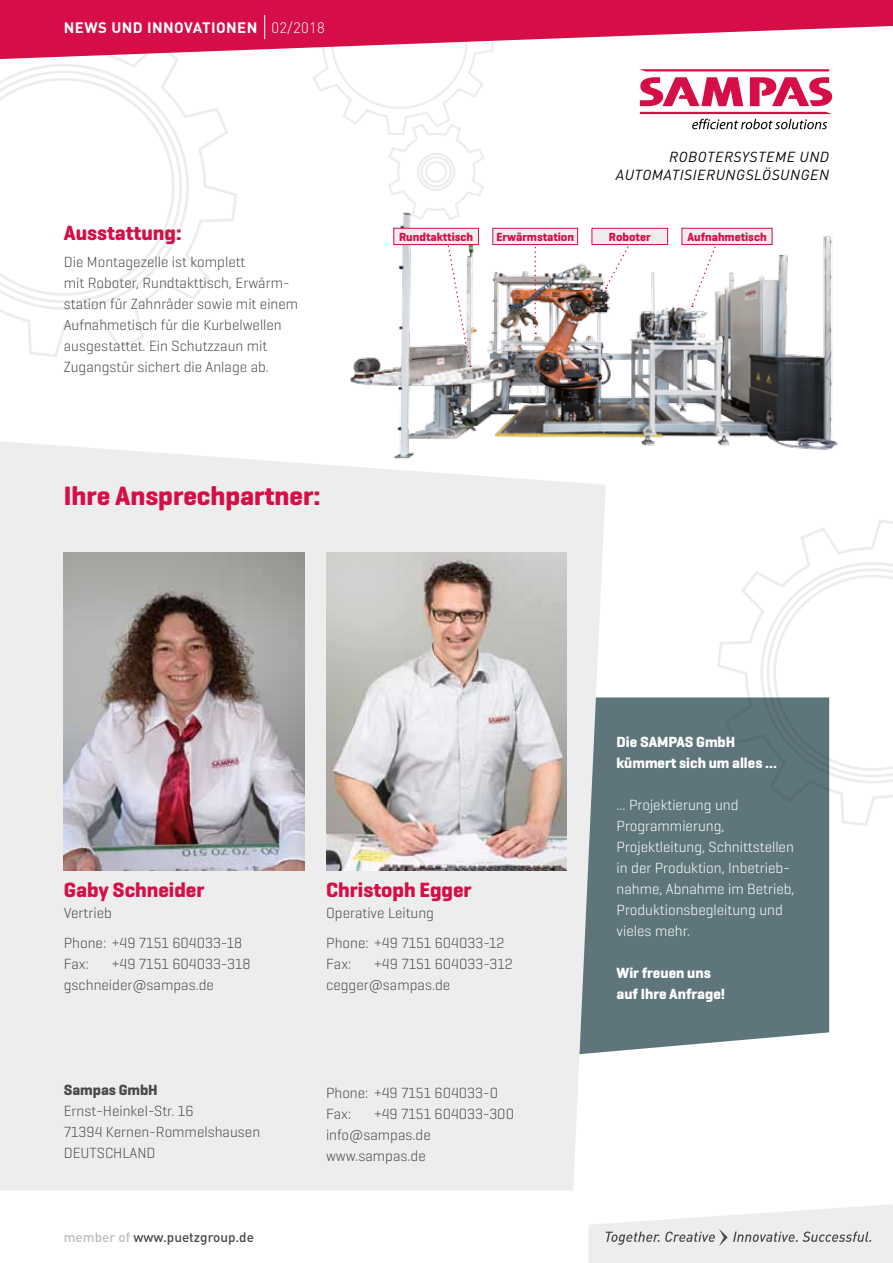
<style>
.page{position:relative;width:893px;height:1263px;background:#fff}
.page>*{position:absolute;margin:0;border:0;box-sizing:border-box;transform-origin:0 0}
.t1{font:700 27px "Geogrotesque";color:#d60e47}
.t2{font:700 21px "Geogrotesque";color:#d60e47}
.t3{font:300 15px/21px "Geogrotesque";color:#4a4a49}
.t4{font:300 15px/21px "Geogrotesque";color:#fff}
.t5{font:700 15px/21px "Geogrotesque";color:#fff}
.t6{font:700 15px "DIN Pro";letter-spacing:.03em;color:#fff}
.t7{font:700 15px "Geogrotesque";color:#4a4a49}
.t8{font:italic 14.4px/18px "DIN Pro";letter-spacing:.04em;color:#000;text-align:right}
.t9{font:500 13.5px "DIN Pro";color:#4a4a49}
.t10{font:700 12px "Geogrotesque";color:#d60e47}
.s1{font-weight:300}
.s2{font-family:"DIN Pro"}
.s3{color:#bcbcbc}
</style>
<div class="page">
<div style="left:606px;top:697px;width:223px;height:355px;background:#5e767b"></div>
<div style="left:0;top:441px;width:606px;height:750px;background:#ededed"></div>
<svg style="left:22px;top:108px;width:215px;height:249px"></svg>
<svg style="left:0;top:59px;width:200px;height:261px"></svg>
<svg style="left:313px;top:59px;width:171px;height:119px"></svg>
<img style="left:349px;top:178px;width:489px;height:301px">
<svg style="left:0;top:0;width:893px;height:59px;fill:#d60e47"></svg>
<svg style="left:640px;top:77px;width:103px;height:29px"></svg>
<svg style="left:640px;top:69px;width:189px;height:2px"></svg>
<svg style="left:750px;top:77px;width:82px;height:29px"></svg>
<svg style="left:640px;top:112px;width:192px;height:17px"></svg>
<svg style="left:264px;top:15px;width:1px;height:24px"></svg>
<img style="left:64px;top:552px;width:241px;height:318px">
<img style="left:326px;top:552px;width:241px;height:318px">
<svg style="left:588px;top:1204px;width:305px;height:59px"></svg>
<svg style="left:715px;top:520px;width:178px;height:308px"></svg>
<svg style="left:750px;top:556px;width:143px;height:237px"></svg>
<svg style="left:446px;top:245px;width:25px;height:122px"></svg>
<div style="left:394px;top:228px;width:84px;height:17px;background:#ededed"></div>
<div style="left:393px;top:228px;width:86px;height:17px;border:1px solid #d60e47"></div>
<svg style="left:534px;top:245px;width:2px;height:89px"></svg>
<svg style="left:605px;top:245px;width:26px;height:44px"></svg>
<svg style="left:691px;top:245px;width:27px;height:62px"></svg>
<div style="left:592px;top:228px;width:76px;height:17px;background:#ededed"></div>
<div style="left:591px;top:228px;width:77px;height:17px;border:1px solid #d60e47"></div>
<div style="left:493px;top:228px;width:85px;height:17px;background:#ededed"></div>
<div style="left:492px;top:228px;width:86px;height:17px;border:1px solid #d60e47"></div>
<div style="left:682px;top:228px;width:90px;height:17px;background:#ededed"></div>
<div style="left:681px;top:228px;width:91px;height:17px;border:1px solid #d60e47"></div>
<p class="t6" style="left:64px;top:17px;width:262px">NEWS UN D INNOVATION EN <span class="s1">02/2018</span></p>
<h2 class="t2" style="left:64px;top:220px;width:119px">Ausstattung:</h2>
<p class="t3" style="left:64px;top:251px;width:236px">Die Montagezelle ist komplett<br>mit Roboter, Rundtakttisch, Erwärm&shy;station für Zahnräder sowie mit einem Aufnahmetisch für die Kurbelwellen ausgestattet. Ein Schutzzaun mit Zugangstür sichert die Anlage ab.</p>
<h1 class="t1" style="left:64px;top:479px;width:258px">Ihre Ansprechpartner:</h1>
<p class="t8" style="left:616px;top:148px;width:215px">ROBOTERSYSTEME UND<br>AUTOMATISIERUNGSLÖSUNGEN</p>
<p class="t10" style="left:399px;top:229px;width:76px">Rundtakttisch</p>
<p class="t10" style="left:496px;top:229px;width:79px">Erwärmstation</p>
<p class="t10" style="left:609px;top:229px;width:43px">Roboter</p>
<p class="t10" style="left:687px;top:229px;width:81px">Aufnahmetisch</p>
<h2 class="t2" style="left:64px;top:877px;width:142px">Gaby Schneider</h2>
<p class="t3" style="left:64px;top:898px;width:180px;line-height:30px">Vertrieb<br>Phone: +49 7151 604033-18</p>
<p class="t3" style="left:64px;top:953px;width:27px">Fax:</p>
<p class="t3" style="left:64px;top:953px;width:188px;text-indent:48px">+49 7151 604033-318 gschneider<span class="s2">@</span>sampas.de</p>
<p class="t7" style="left:64px;top:1081px;width:95px">Sampas GmbH</p>
<p class="t3" style="left:64px;top:1100px;width:198px">Ernst-Heinkel-Str. 16<br>71394 Kernen-Rommelshausen<br>DEUTSCHLAND</p>
<p class="t9" style="left:64px;top:1228px;width:192px"><span class="s3">member of</span> www.puetzgroup.de</p>
<h2 class="t2" style="left:326px;top:877px;width:147px">Christoph Egger</h2>
<p class="t3" style="left:326px;top:898px;width:180px;line-height:30px">Operative Leitung<br>Phone: +49 7151 604033-12</p>
<p class="t3" style="left:326px;top:953px;width:27px">Fax:</p>
<p class="t3" style="left:326px;top:953px;width:188px;text-indent:48px">+49 7151 604033-312 cegger<span class="s2">@</span>sampas.de</p>
<p class="t3" style="left:326px;top:1082px;width:174px">Phone: +49 7151 604033-0<br>Fax:</p>
<p class="t3" style="left:326px;top:1103px;width:190px;text-indent:48px">+49 7151 604033-300 info<span class="s2">@</span>sampas.de www.sampas.de</p>
<p class="t5" style="left:617px;top:732px;width:162px;text-indent:80px">GmbH kümmert sich um alles ...</p>
<p class="t4" style="left:617px;top:794px;width:180px">... Projektierung und<br>Programmierung,<br>Projektleitung, Schnittstellen in der Produktion, Inbetrieb&shy;nahme, Abnahme im Betrieb,<br>Produktionsbegleitung und vieles mehr.</p>
<p class="t5" style="left:617px;top:963px;width:110px">Wir freuen uns auf Ihre Anfrage!</p>
<p class="t5" style="left:617px;top:732px;width:42px">Die Sampas</p>
</div>
